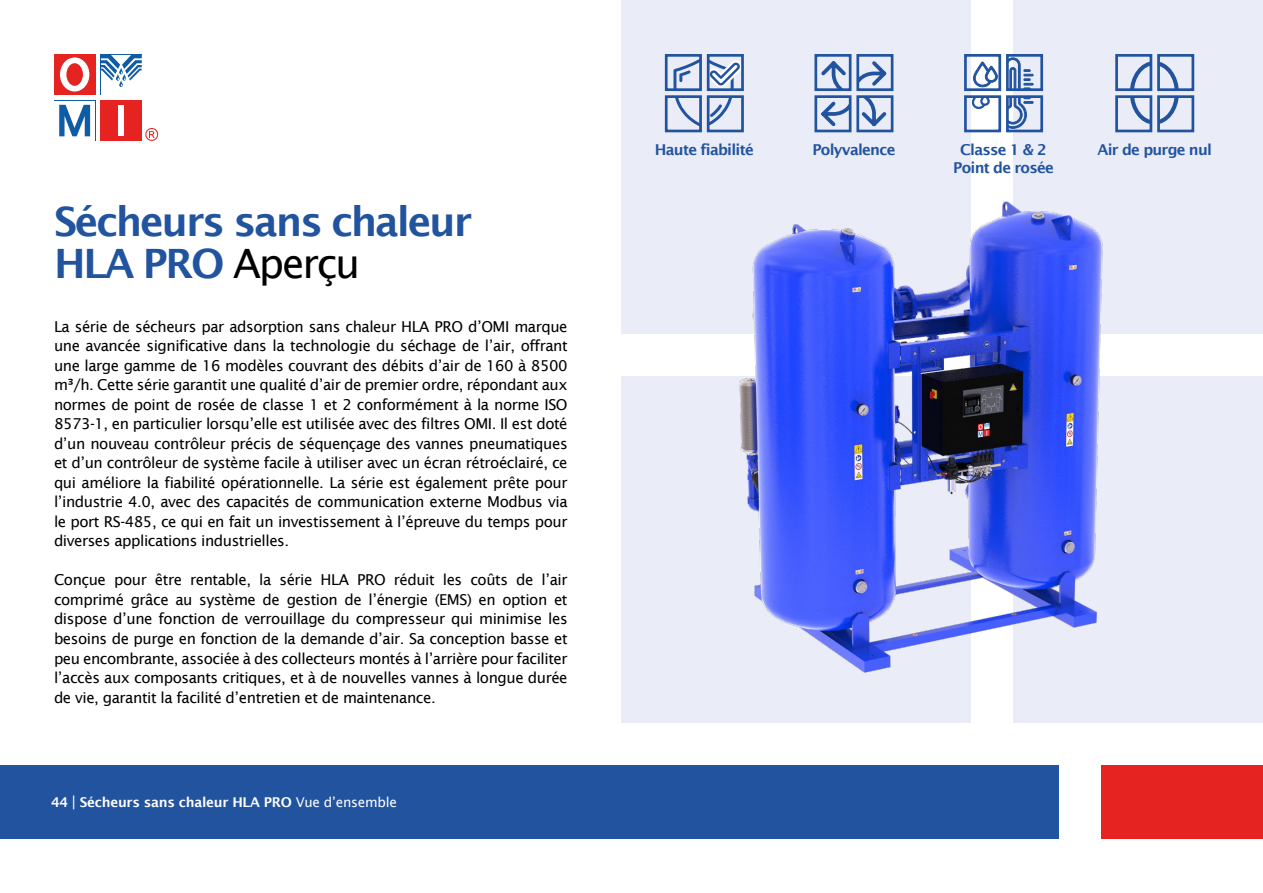
<style>
.page{position:relative;width:1263px;height:893px;background:#fff}
.page>*{position:absolute;margin:0;border:0;box-sizing:border-box;transform-origin:0 0}
.t1{font:600 40.5px/42px "Lucida Sans";letter-spacing:-.055em;color:#22539f}
.t2{font:15px/19.5px "Lucida Sans";letter-spacing:-.03em;color:#000;text-align:justify}
.t3{font:600 15px/18px "Lucida Sans";letter-spacing:-.05em;color:#22539f;text-align:center}
.t4{font:600 13.5px "Lucida Sans";letter-spacing:-.02em;color:#fff}
.s1{font-weight:400;color:#000}
.s2{font-weight:400;font-size:15px}
.s3{font-weight:400}
</style>
<div class="page">
<div style="left:621px;top:0;width:349px;height:334px;background:#eaecf7"></div>
<div style="left:1013px;top:376px;width:250px;height:347px;background:#eaecf7"></div>
<div style="left:1013px;top:0;width:250px;height:334px;background:#eaecf7"></div>
<div style="left:621px;top:376px;width:349px;height:347px;background:#eaecf7"></div>
<img style="left:739px;top:191px;width:364px;height:492px">
<svg style="left:814px;top:54px;width:80px;height:79px"></svg>
<svg style="left:664px;top:54px;width:80px;height:79px"></svg>
<svg style="left:964px;top:53px;width:80px;height:81px"></svg>
<svg style="left:1115px;top:54px;width:80px;height:79px"></svg>
<div style="left:0;top:765px;width:1059px;height:74px;background:#22539f"></div>
<div style="left:1101px;top:765px;width:162px;height:74px;background:#e52321"></div>
<div style="left:54px;top:54px;width:41px;height:41px;background:#e52421"></div>
<div style="left:60px;top:57px;width:29px;height:35px;background:#fff;border-radius:50%"></div>
<div style="left:66px;top:63px;width:17px;height:23px;background:#e52421;border-radius:50%"></div>
<div style="left:100px;top:100px;width:42px;height:41px;background:#e52421"></div>
<div style="left:118px;top:105px;width:6px;height:31px;background:#fff"></div>
<svg style="left:54px;top:100px;width:41px;height:1px"></svg>
<svg style="left:59px;top:105px;width:31px;height:31px"></svg>
<svg style="left:100px;top:54px;width:42px;height:33px"></svg>
<svg style="left:145px;top:128px;width:13px;height:13px"></svg>
<h1 class="t1" style="left:54px;top:200px;width:420px">Sécheurs sans chaleur<br>HLA PRO <span class="s1">Aperçu</span></h1>
<p class="t2" style="left:54px;top:317px;width:515px">La série de sécheurs par adsorption sans chaleur HLA PRO d’OMI marque une avancée significative dans la technologie du séchage de l’air, offrant une large gamme de 16 modèles couvrant des débits d’air de 160 à 8500 m³/h. Cette série garantit une qualité d’air de premier ordre, répondant aux normes de point de rosée de classe 1 et 2 conformément à la norme ISO 8573-1, en particulier lorsqu’elle est utilisée avec des filtres OMI. Il est doté d’un nouveau contrôleur précis de séquençage des vannes pneumatiques et d’un contrôleur de système facile à utiliser avec un écran rétroéclairé, ce qui améliore la fiabilité opérationnelle. La série est également prête pour l’industrie 4.0, avec des capacités de communication externe Modbus via le port RS-485, ce qui en fait un investissement à l’épreuve du temps pour diverses applications industrielles.</p>
<p class="t2" style="left:54px;top:570px;width:515px">Conçue pour être rentable, la série HLA PRO réduit les coûts de l’air comprimé grâce au système de gestion de l’énergie (EMS) en option et dispose d’une fonction de verrouillage du compresseur qui minimise les besoins de purge en fonction de la demande d’air. Sa conception basse et peu encombrante, associée à des collecteurs montés à l’arrière pour faciliter l’accès aux composants critiques, et à de nouvelles vannes à longue durée de vie, garantit la facilité d’entretien et de maintenance.</p>
<p class="t4" style="left:51px;top:794px;width:347px">44 <span class="s2">|</span> Sécheurs sans chaleur HLA PRO <span class="s3">Vue d’ensemble</span></p>
<p class="t3" style="left:655px;top:141px;width:100px">Haute fiabilité</p>
<p class="t3" style="left:812px;top:141px;width:84px">Polyvalence</p>
<p class="t3" style="left:953px;top:141px;width:102px">Classe 1 &amp; 2<br>Point de rosée</p>
<p class="t3" style="left:1097px;top:141px;width:116px">Air de purge nul</p>
</div>
